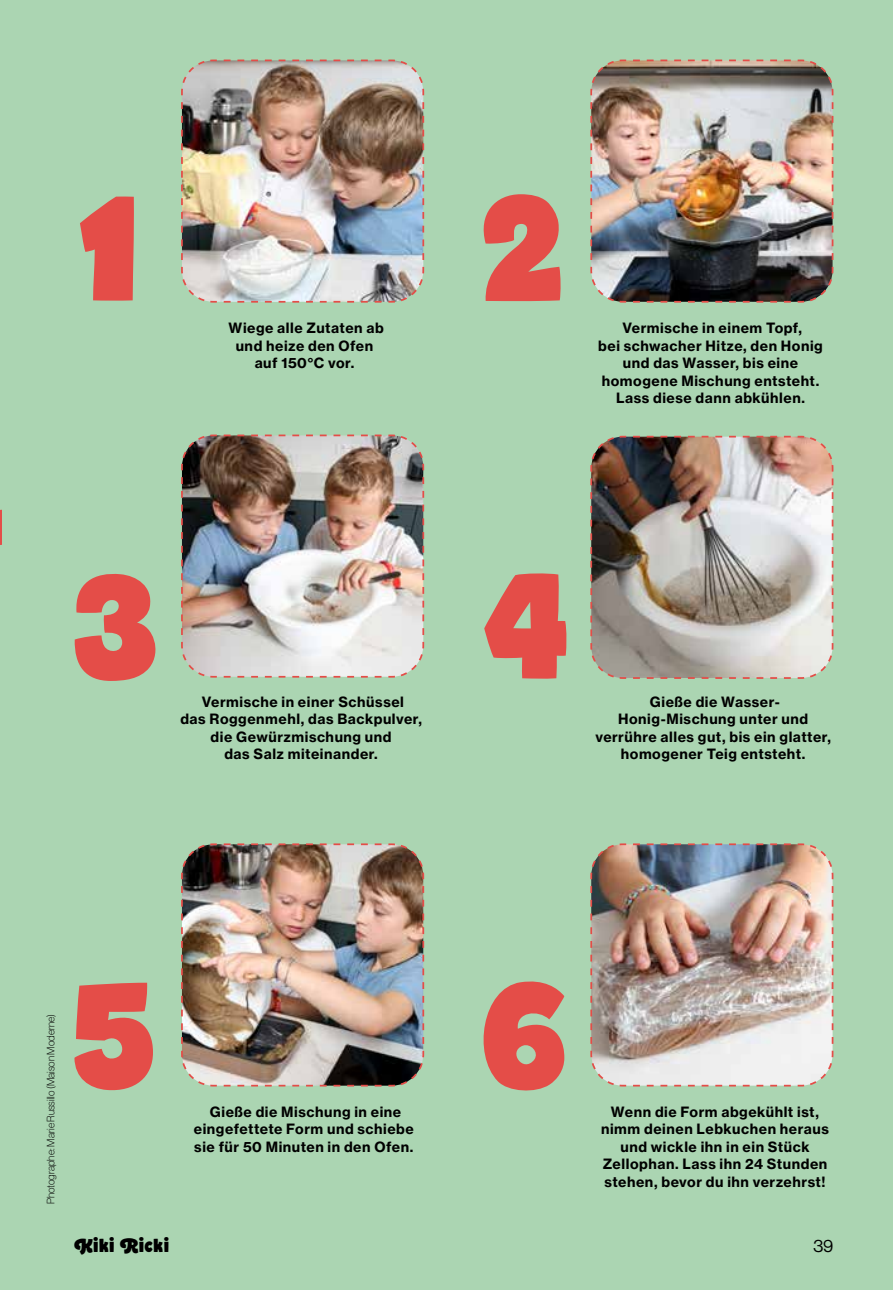
<style>
.page{position:relative;width:893px;height:1290px;background:#abd5b2}
.page>*{position:absolute;margin:0;border:0;box-sizing:border-box;transform-origin:0 0}
.t1{font:140px "Bjola";color:#e44d48}
.t2{font:17.5px "Bjola";letter-spacing:.04em;color:#000}
.t3{font:17.5px "N Haas Grotesk DS Pro 55 Rg";color:#000}
.t4{font:14px/17.5px "N Haas Grotesk TX Pro 75 Bd";letter-spacing:.04em;color:#000;text-align:center}
.t5{font:10.5px "N Haas Grotesk DS Pro 35 X Lt";letter-spacing:.005em;color:#000}
</style>
<div class="page">
<img style="left:590px;top:59px;width:244px;height:244px">
<img style="left:181px;top:59px;width:244px;height:244px">
<img style="left:590px;top:435px;width:244px;height:244px">
<img style="left:181px;top:434px;width:244px;height:244px">
<img style="left:590px;top:843px;width:244px;height:244px">
<img style="left:181px;top:843px;width:244px;height:244px">
<svg style="left:0;top:509px;width:1px;height:36px"></svg>
<h1 class="t1" style="left:84px;top:138px;width:56px">1</h1>
<h1 class="t1" style="left:484px;top:138px;width:82px">2</h1>
<p class="t4" style="left:229px;top:319px;width:157px">Wiege alle Zutaten ab und heize den Ofen auf 150°C vor.</p>
<p class="t4" style="left:598px;top:319px;width:226px">Vermische in einem Topf,<br>bei schwacher Hitze, den Honig und das Wasser, bis eine homogene Mischung entsteht.<br>Lass diese dann abkühlen.</p>
<h1 class="t1" style="left:74px;top:516px;width:87px">3</h1>
<h1 class="t1" style="left:484px;top:516px;width:88px">4</h1>
<p class="t4" style="left:180px;top:693px;width:243px">Vermische in einer Schüssel<br>das Roggenmehl, das Backpulver, die Gewürzmischung und<br>das Salz miteinander.</p>
<p class="t4" style="left:595px;top:693px;width:237px">Gieße die Wasser-<br>Honig-Mischung unter und verrühre alles gut, bis ein glatter, homogener Teig entsteht.</p>
<p class="t5" style="left:45px;top:1204px;width:192px;rotate:-90deg">Photographe : Marie Russillo (Maison Moderne)</p>
<h1 class="t1" style="left:74px;top:926px;width:85px">5</h1>
<h1 class="t1" style="left:484px;top:926px;width:87px">6</h1>
<p class="t4" style="left:194px;top:1103px;width:222px">Gieße die Mischung in eine eingefettete Form und schiebe sie für 50 Minuten in den Ofen.</p>
<p class="t4" style="left:601px;top:1103px;width:229px">Wenn die Form abgekühlt ist, nimm deinen Lebkuchen heraus und wickle ihn in ein Stück<br>Zellophan. Lass ihn 24 Stunden stehen, bevor du ihn verzehrst!</p>
<p class="t2" style="left:74px;top:1232px;width:96px">K.2iki R.2icki</p>
<p class="t3" style="left:813px;top:1236px;width:22px">39</p>
</div>
